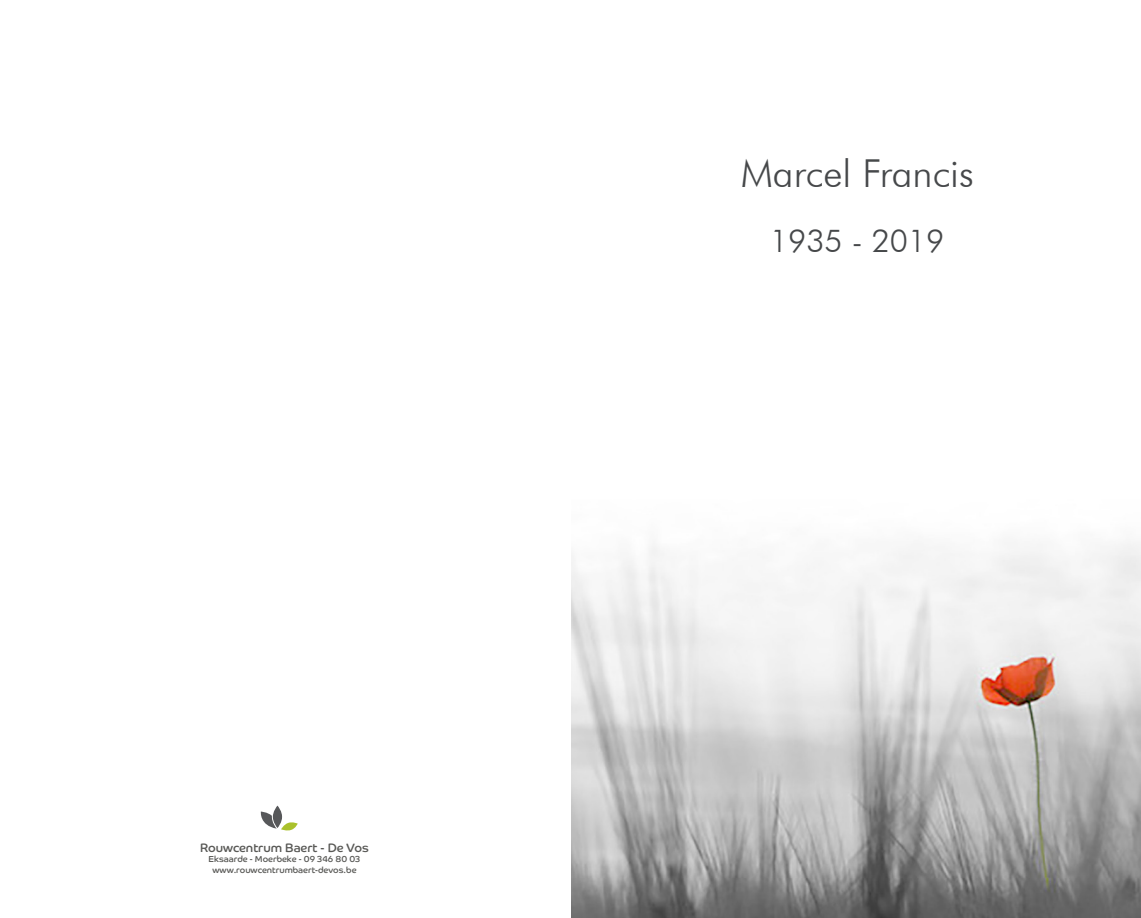
<style>
.page{position:relative;width:1141px;height:918px;background:#fff}
.page>*{position:absolute;margin:0;border:0;box-sizing:border-box;transform-origin:0 0}
.t1{font:300 38.5px "Futura BT";color:#46484a}
.t2{font:300 31.5px "Futura BT";color:#46484a}
.t3{font:12.25px "Co Headline W01";color:#585855}
.t4{font:8.75px "Co Headline W01";color:#585855}
</style>
<div class="page">
<svg style="left:260px;top:811px;width:38px;height:20px"></svg>
<svg style="left:273px;top:805px;width:9px;height:23px"></svg>
<img style="left:571px;top:543px;width:570px;height:375px">
<p class="t3" style="left:200px;top:841px;width:170px">Rouwcentrum Baert - De Vos</p>
<p class="t4" style="left:209px;top:854px;width:153px">Eksaarde - Moerbeke - 09 346 80 03</p>
<p class="t4" style="left:213px;top:865px;width:145px">www.rouwcentrumbaert-devos.be</p>
<p class="t1" style="left:741px;top:150px;width:235px">Marcel Francis</p>
<p class="t2" style="left:770px;top:222px;width:176px">1935 - 2019</p>
</div>
